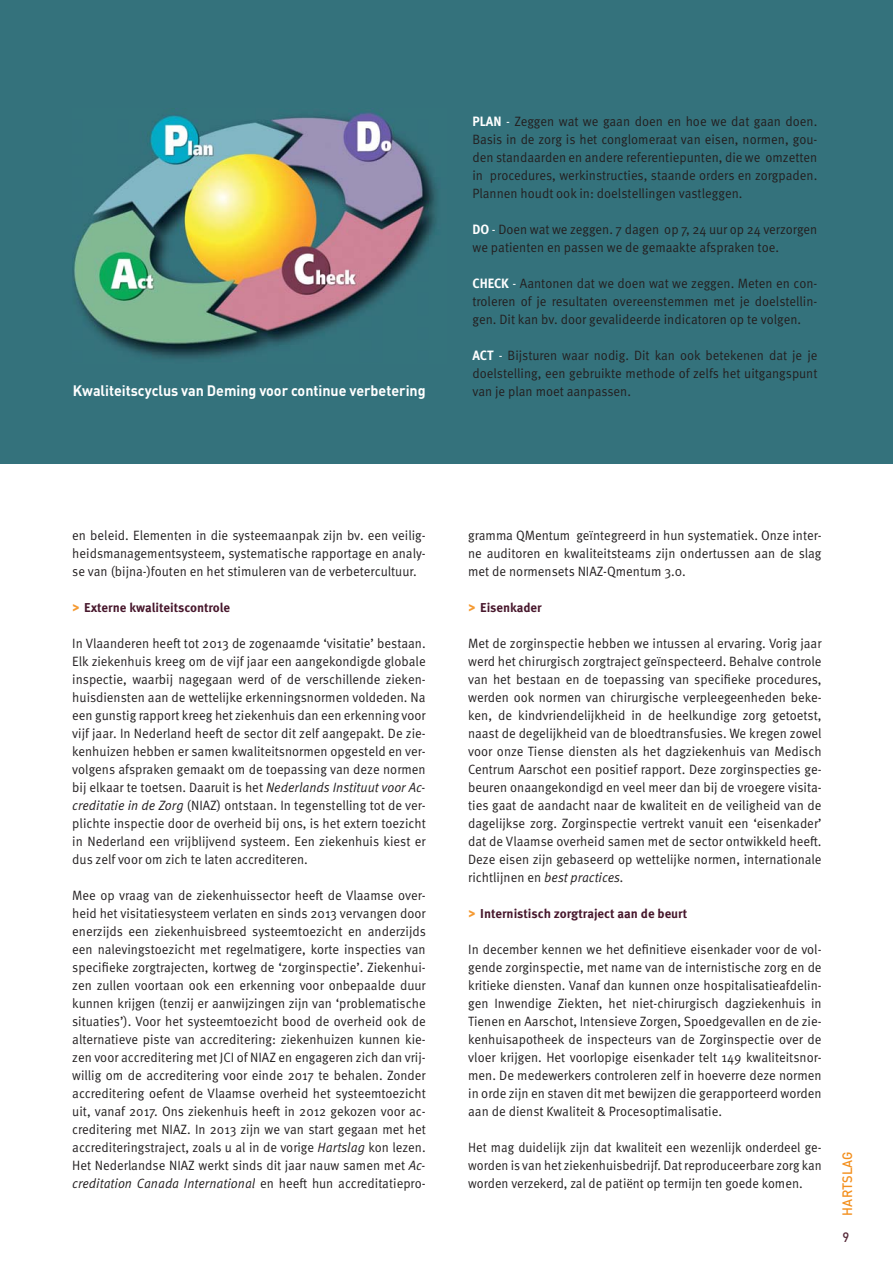
<style>
.page{position:relative;width:893px;height:1263px;background:#fff}
.page>*{position:absolute;margin:0;border:0;box-sizing:border-box;transform-origin:0 0}
.t1{font:700 15px "DINOT";color:#fff;scale:.95 1}
.t2{font:13.5px/18px "Meta OT Norm";color:#231f20;text-align:justify;scale:.95 1}
.t3{font:13.5px/18px "Meta OT Norm";color:#231f20;text-align:justify;scale:.93 1}
.t4{font:13.5px "Meta OT Norm Ita";color:#231f20;scale:.95 1}
.t5{font:500 13.5px "DINOT";letter-spacing:.01em;color:#f38f1d;scale:.95 1}
.t6{font:500 13.5px "DINOT";color:#552938;scale:.95 1}
.t7{font:700 12.9px "Meta OT";color:#48182d}
.s1{font-family:"Meta OT";font-weight:700;color:#fff}
.s2{color:#fff}
.s3{font-family:"DINOT";font-size:15px;color:#f59a32}
.s4{font-family:"Meta OT Norm Ita"}
.s5{font-family:"Meta OT Norm"}
</style>
<div class="page">
<div style="left:0;top:0;width:893px;height:463px;background:#34727c"></div>
<img style="left:73px;top:108px;width:363px;height:251px">
<p class="t2" style="left:472px;top:114px;width:365px"><span class="s1">PLAN</span> <span class="s2">-</span> Zeggen wat we gaan doen en hoe we dat gaan doen.<br>Basis in de zorg is het conglomeraat van eisen, normen, gou&shy;den standaarden en andere referentiepunten, die we omzetten in procedures, werkinstructies, staande orders en zorgpaden.<br>Plannen houdt ook in: doelstellingen vastleggen.</p>
<p class="t2" style="left:472px;top:222px;width:365px"><span class="s1">DO</span> <span class="s2">-</span> Doen wat we zeggen. 7 dagen op 7, 24 uur op 24 verzorgen we patienten en passen we de gemaakte afspraken toe.</p>
<p class="t2" style="left:472px;top:276px;width:365px"><span class="s1">CHECK</span> <span class="s2">-</span> Aantonen dat we doen wat we zeggen. Meten en con&shy;troleren of je resultaten overeenstemmen met je doelstellin&shy;gen. Dit kan bv. door gevalideerde indicatoren op te volgen.</p>
<p class="t2" style="left:472px;top:348px;width:365px"><span class="s1">ACT</span> <span class="s2">-</span> Bijsturen waar nodig. Dit kan ook betekenen dat je je doelstelling, een gebruikte methode of zelfs het uitgangspunt</p>
<p class="t1" style="left:73px;top:385px;width:373px">Kwaliteitscyclus van Deming voor continue verbetering</p>
<p class="t2" style="left:472px;top:384px;width:168px">van je plan moet aanpassen.</p>
<p class="t2" style="left:72px;top:528px;width:374px">en beleid. Elementen in die systeemaanpak zijn bv. een veilig&shy;heidsmanagementsysteem, systematische rapportage en analy&shy;se van (bijna-)fouten en het stimuleren van de verbetercultuur.</p>
<p class="t7" style="left:72px;top:603px;width:159px"><span class="s3">&gt;</span> Externe kwaliteitscontrole</p>
<p class="t2" style="left:72px;top:636px;width:374px">In Vlaanderen heeft tot 2013 de zogenaamde ‘visitatie’ bestaan.<br>Elk ziekenhuis kreeg om de vijf jaar een aangekondigde globale inspectie, waarbij nagegaan werd of de verschillende zieken&shy;huisdiensten aan de wettelijke erkenningsnormen voldeden. Na een gunstig rapport kreeg het ziekenhuis dan een erkenning voor vijf jaar. In Nederland heeft de sector dit zelf aangepakt. De zie&shy;kenhuizen hebben er samen kwaliteitsnormen opgesteld en ver&shy;volgens afspraken gemaakt om de toepassing van deze normen bij elkaar te toetsen. Daaruit is het <span class="s4">Nederlands Instituut voor Ac&shy;creditatie in de Zorg</span> (NIAZ) ontstaan. In tegenstelling tot de ver&shy;plichte inspectie door de overheid bij ons, is het extern toezicht in Nederland een vrijblijvend systeem. Een ziekenhuis kiest er dus zelf voor om zich te laten accrediteren.</p>
<p class="t2" style="left:72px;top:888px;width:374px">Mee op vraag van de ziekenhuissector heeft de Vlaamse over&shy;heid het visitatiesysteem verlaten en sinds 2013 vervangen door enerzijds een ziekenhuisbreed systeemtoezicht en anderzijds een nalevingstoezicht met regelmatigere, korte inspecties van specifieke zorgtrajecten, kortweg de ‘zorginspectie’. Ziekenhui&shy;zen zullen voortaan ook een erkenning voor onbepaalde duur kunnen krijgen (tenzij er aanwijzingen zijn van ‘problematische situaties’). Voor het systeemtoezicht bood de overheid ook de alternatieve piste van accreditering: ziekenhuizen kunnen kie&shy;zen voor accreditering met JCI of NIAZ en engageren zich dan vrij&shy;willig om de accreditering voor einde 2017 te behalen. Zonder accreditering oefent de Vlaamse overheid het systeemtoezicht uit, vanaf 2017. Ons ziekenhuis heeft in 2012 gekozen voor ac&shy;creditering met NIAZ. In 2013 zijn we van start gegaan met het accrediteringstraject, zoals u al in de vorige <span class="s4">Hartslag</span> kon lezen.<br>Het Nederlandse NIAZ werkt sinds dit jaar nauw samen met <span class="s4">Ac-</span></p>
<p class="t4" style="left:72px;top:1178px;width:373px">creditation Canada International <span class="s5">en heeft hun accreditatiepro-</span></p>
<p class="t2" style="left:468px;top:528px;width:374px">gramma QMentum geïntegreerd in hun systematiek. Onze inter&shy;ne auditoren en kwaliteitsteams zijn ondertussen aan de slag met de normensets NIAZ-Qmentum 3.0.</p>
<p class="t7" style="left:468px;top:603px;width:75px"><span class="s3">&gt;</span> Eisenkader</p>
<p class="t2" style="left:468px;top:636px;width:374px">Met de zorginspectie hebben we intussen al ervaring. Vorig jaar werd het chirurgisch zorgtraject geïnspecteerd. Behalve controle van het bestaan en de toepassing van specifieke procedures, werden ook normen van chirurgische verpleegeenheden beke&shy;ken, de kindvriendelijkheid in de heelkundige zorg getoetst, naast de degelijkheid van de bloedtransfusies. We kregen zowel voor onze Tiense diensten als het dagziekenhuis van Medisch Centrum Aarschot een positief rapport. Deze zorginspecties ge&shy;beuren onaangekondigd en veel meer dan bij de vroegere visita&shy;ties gaat de aandacht naar de kwaliteit en de veiligheid van de dagelijkse zorg. Zorginspectie vertrekt vanuit een ‘eisenkader’ dat de Vlaamse overheid samen met de sector ontwikkeld heeft.<br>Deze eisen zijn gebaseerd op wettelijke normen, internationale</p>
<p class="t4" style="left:468px;top:872px;width:165px"><span class="s5">richtlijnen en</span> best practices.</p>
<p class="t7" style="left:468px;top:909px;width:221px"><span class="s3">&gt;</span> Internistisch zorgtraject aan de beurt</p>
<p class="t2" style="left:468px;top:942px;width:374px">In december kennen we het definitieve eisenkader voor de vol&shy;gende zorginspectie, met name van de internistische zorg en de kritieke diensten. Vanaf dan kunnen onze hospitalisatieafdelin&shy;gen Inwendige Ziekten, het niet-chirurgisch dagziekenhuis in Tienen en Aarschot, Intensieve Zorgen, Spoedgevallen en de zie&shy;kenhuisapotheek de inspecteurs van de Zorginspectie over de vloer krijgen. Het voorlopige eisenkader telt 149 kwaliteitsnor&shy;men. De medewerkers controleren zelf in hoeverre deze normen in orde zijn en staven dit met bewijzen die gerapporteerd worden aan de dienst Kwaliteit &amp; Procesoptimalisatie.</p>
<p class="t3" style="left:468px;top:1140px;width:382px">Het mag duidelijk zijn dat kwaliteit een wezenlijk onderdeel ge&shy;worden is van het ziekenhuisbedrijf. Dat reproduceerbare zorg kan worden verzekerd, zal de patiënt op termijn ten goede komen.</p>
<p class="t5" style="left:843px;top:1215px;width:69px;rotate:-90deg">HARTSLAG</p>
<p class="t6" style="left:843px;top:1232px;width:9px">9</p>
</div>
